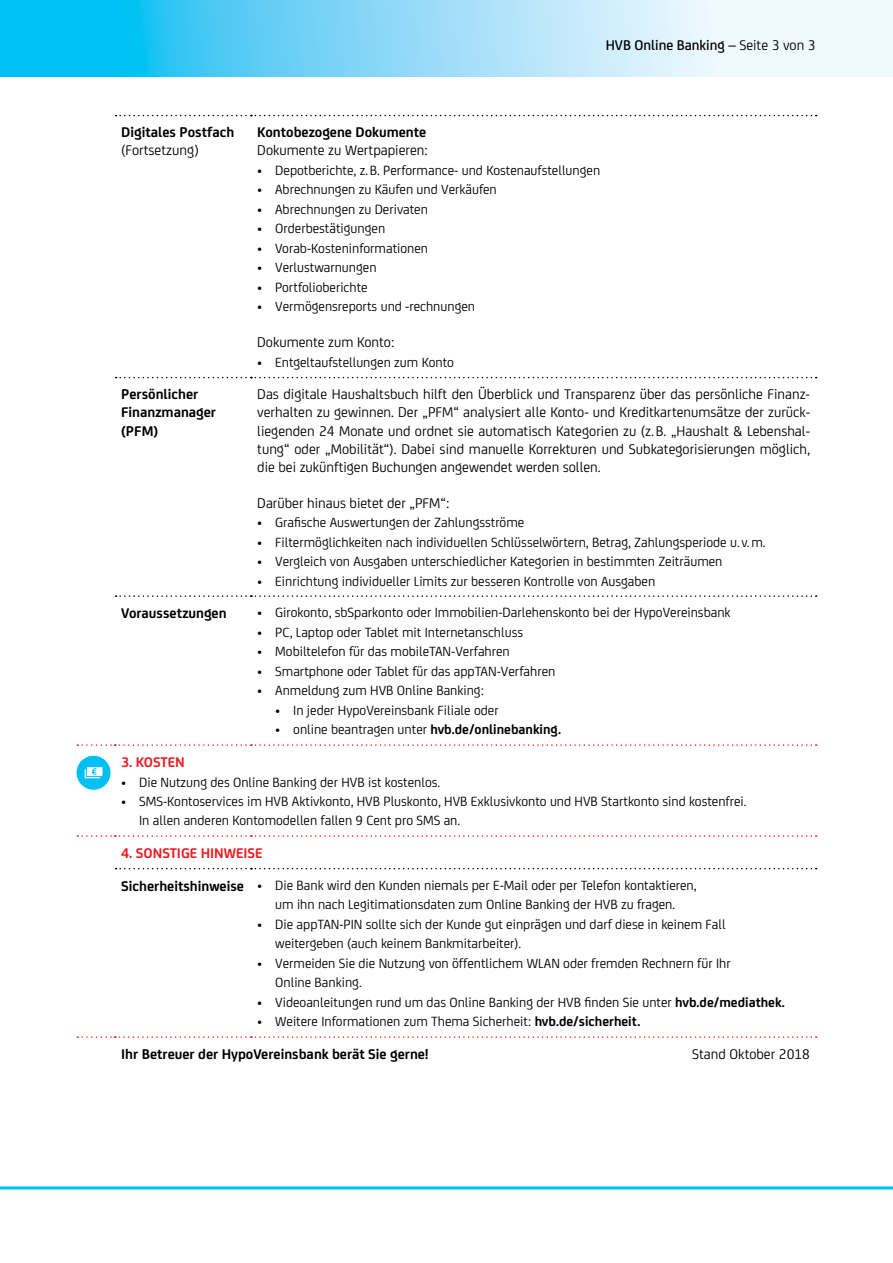
<style>
.page{position:relative;width:893px;height:1263px;background:#fff}
.page>*{position:absolute;margin:0;border:0;box-sizing:border-box;transform-origin:0 0}
.t1{font:15px/18px "Uni Credit";color:#000;text-align:justify}
.t2{font:700 15px/18px "Uni Credit";color:#000}
.t3{font:500 15px "Uni Credit";color:#000}
.t4{font:700 15px "Uni Credit";color:#ed1d24}
.t5{font:14.25px/19.5px "Uni Credit";color:#000}
.s1{font-weight:400}
.s2{font-weight:700}
.s3{font-weight:700;font-size:15px}
</style>
<div class="page">
<svg style="left:0;top:0;width:893px;height:77px"></svg>
<hr style="left:0;top:1186px;width:893px;height:3px;background:#00c0f3">
<svg style="left:77px;top:744px;width:740px;height:2px"></svg>
<svg style="left:116px;top:115px;width:701px;height:1px"></svg>
<svg style="left:116px;top:377px;width:701px;height:1px"></svg>
<svg style="left:116px;top:595px;width:701px;height:2px"></svg>
<svg style="left:77px;top:835px;width:740px;height:2px"></svg>
<svg style="left:116px;top:868px;width:701px;height:1px"></svg>
<svg style="left:77px;top:1036px;width:740px;height:2px"></svg>
<div style="left:77px;top:756px;width:34px;height:34px;background:#00c0f3;border-radius:50%"></div>
<svg style="left:85px;top:767px;width:17px;height:11px"></svg>
<p class="t3" style="left:606px;top:34px;width:211px">HVB Online Banking <span class="s1">– Seite 3 von 3</span></p>
<p class="t2" style="left:121px;top:122px;width:115px">Digitales Postfach</p>
<p class="t1" style="left:121px;top:141px;width:79px">(Fortsetzung)</p>
<p class="t2" style="left:257px;top:122px;width:171px">Kontobezogene Dokumente</p>
<p class="t1" style="left:257px;top:141px;width:172px">Dokumente zu Wertpapieren:</p>
<p class="t5" style="left:257px;top:160px;width:344px">• Depotberichte, z.B. Performance- und Kostenaufstellungen</p>
<p class="t5" style="left:257px;top:179px;width:241px">• Abrechnungen zu Käufen und Verkäufen</p>
<p class="t5" style="left:257px;top:199px;width:172px">• Abrechnungen zu Derivaten</p>
<p class="t5" style="left:257px;top:218px;width:129px">• Orderbestätigungen</p>
<p class="t5" style="left:257px;top:238px;width:172px">• Vorab-Kosteninformationen</p>
<p class="t5" style="left:257px;top:257px;width:121px">• Verlustwarnungen</p>
<p class="t5" style="left:257px;top:277px;width:112px">• Portfolioberichte</p>
<p class="t5" style="left:257px;top:296px;width:219px">• Vermögensreports und -rechnungen</p>
<p class="t1" style="left:257px;top:333px;width:139px">Dokumente zum Konto:</p>
<p class="t5" style="left:257px;top:352px;width:198px">• Entgeltaufstellungen zum Konto</p>
<p class="t2" style="left:121px;top:384px;width:96px">Persönlicher<br>Finanzmanager (PFM)</p>
<p class="t1" style="left:257px;top:385px;width:554px">Das digitale Haushaltsbuch hilft den Überblick und Transparenz über das persönliche Finanz&shy;verhalten zu gewinnen. Der „PFM“ analysiert alle Konto- und Kreditkartenumsätze der zurück&shy;liegenden 24 Monate und ordnet sie automatisch Kategorien zu (z.B. „Haushalt &amp; Lebenshal&shy;tung“ oder „Mobilität“). Dabei sind manuelle Korrekturen und Subkategorisierungen möglich, die bei zukünftigen Buchungen angewendet werden sollen.</p>
<p class="t1" style="left:257px;top:493px;width:194px">Darüber hinaus bietet der „PFM“:</p>
<p class="t5" style="left:257px;top:512px;width:269px">• Grafische Auswertungen der Zahlungsströme</p>
<p class="t5" style="left:257px;top:531px;width:510px">• Filtermöglichkeiten nach individuellen Schlüsselwörtern, Betrag, Zahlungsperiode u. v.m.</p>
<p class="t5" style="left:257px;top:551px;width:467px">• Vergleich von Ausgaben unterschiedlicher Kategorien in bestimmten Zeiträumen</p>
<p class="t5" style="left:257px;top:570px;width:399px">• Einrichtung individueller Limits zur besseren Kontrolle von Ausgaben</p>
<p class="t2" style="left:121px;top:603px;width:107px">Voraussetzungen</p>
<p class="t5" style="left:257px;top:602px;width:475px">• Girokonto, sbSparkonto oder Immobilien-Darlehenskonto bei der HypoVereinsbank</p>
<p class="t5" style="left:257px;top:622px;width:267px">• PC, Laptop oder Tablet mit Internetanschluss</p>
<p class="t5" style="left:257px;top:641px;width:254px">• Mobiltelefon für das mobileTAN-Verfahren</p>
<p class="t5" style="left:257px;top:661px;width:300px">• Smartphone oder Tablet für das appTAN-Verfahren</p>
<p class="t5" style="left:257px;top:680px;width:228px">• Anmeldung zum HVB Online Banking:</p>
<p class="t5" style="left:275px;top:700px;width:225px">• In jeder HypoVereinsbank Filiale oder</p>
<p class="t5" style="left:275px;top:719px;width:287px">• online beantragen unter <span class="s2">hvb.de/onlinebanking.</span></p>
<p class="t4" style="left:121px;top:751px;width:65px">3. KOSTEN</p>
<p class="t5" style="left:121px;top:771px;width:321px">• Die Nutzung des Online Banking der HVB ist kostenlos.</p>
<p class="t5" style="left:139px;top:791px;width:609px;text-indent:-18px">• SMS-Kontoservices im HVB Aktivkonto, HVB Pluskonto, HVB Exklusivkonto und HVB Startkonto sind kostenfrei.<br>In allen anderen Kontomodellen fallen 9 Cent pro SMS an.</p>
<p class="t4" style="left:121px;top:842px;width:143px">4. SONSTIGE HINWEISE</p>
<p class="t5" style="left:275px;top:875px;width:423px;text-indent:-154px"><span class="s3">Sicherheitshinweise</span> • Die Bank wird den Kunden niemals per E-Mail oder per Telefon kontaktieren, um ihn nach Legitimationsdaten zum Online Banking der HVB zu fragen.</p>
<p class="t5" style="left:275px;top:914px;width:452px;text-indent:-18px">• Die appTAN-PIN sollte sich der Kunde gut einprägen und darf diese in keinem Fall weitergeben (auch keinem Bankmitarbeiter).</p>
<p class="t5" style="left:275px;top:953px;width:457px;text-indent:-18px">• Vermeiden Sie die Nutzung von öffentlichem WLAN oder fremden Rechnern für Ihr<br>Online Banking.</p>
<p class="t5" style="left:257px;top:992px;width:529px">• Videoanleitungen rund um das Online Banking der HVB finden Sie unter <span class="s2">hvb.de/mediathek.</span></p>
<p class="t5" style="left:257px;top:1011px;width:385px">• Weitere Informationen zum Thema Sicherheit: <span class="s2">hvb.de/sicherheit.</span></p>
<p class="t2" style="left:121px;top:1044px;width:309px">Ihr Betreuer der HypoVereinsbank berät Sie gerne!</p>
<p class="t1" style="left:692px;top:1044px;width:119px">Stand Oktober 2018</p>
</div>
